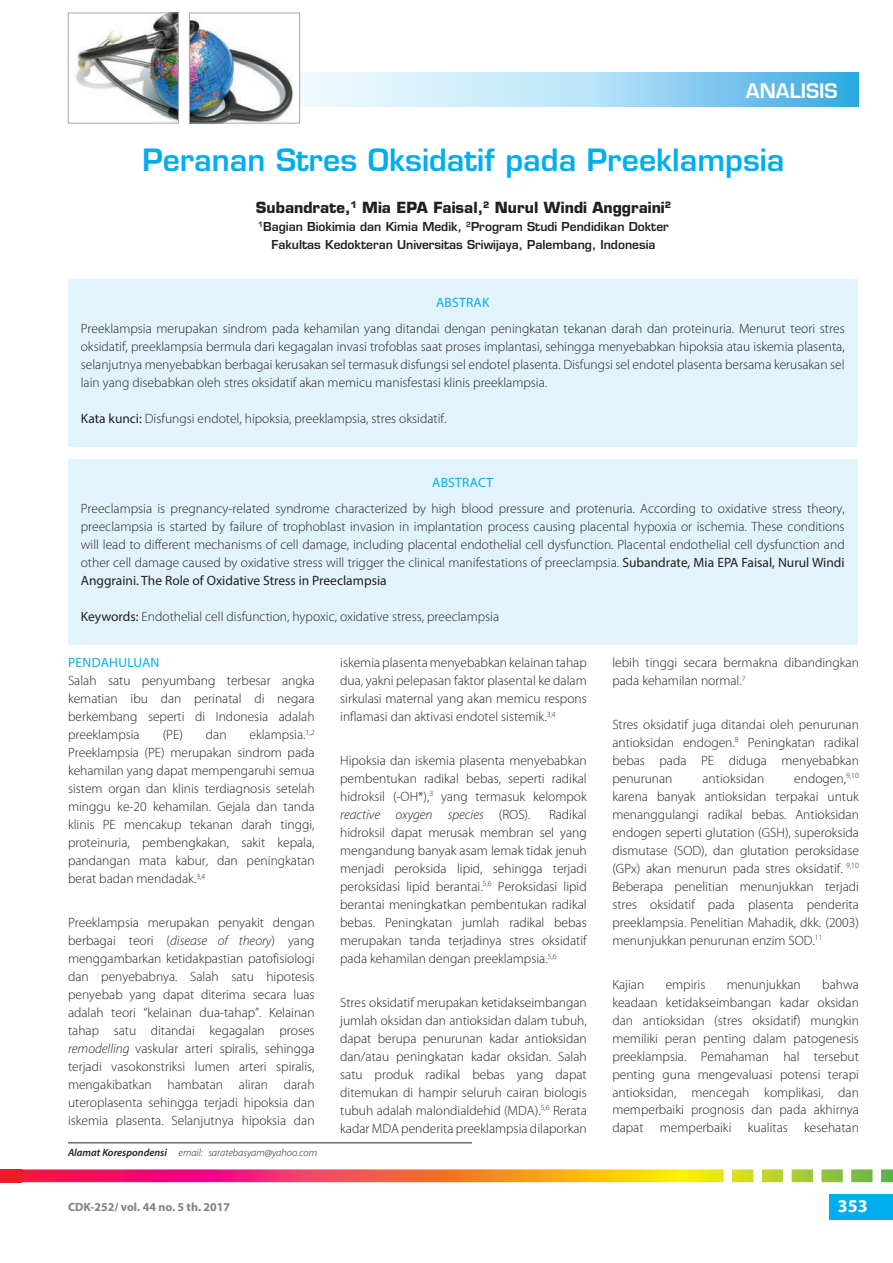
<style>
.page{position:relative;width:893px;height:1263px;background:#fff}
.page>*{position:absolute;margin:0;border:0;box-sizing:border-box;transform-origin:0 0}
.t1{font:600 30px "Eurostile LT Std";color:#00aeef}
.t2{font:600 19.5px "Eurostile LT Std";color:#fff}
.t3{font:700 18px "Myriad Pro";color:#fff}
.t4{font:700 15px "Eurostile LT Std";color:#231f20}
.t5{font:300 13.5px/18px "Myriad Pro";color:#231f20;text-align:justify}
.t6{font:13.5px "Myriad Pro";letter-spacing:.02em;color:#00aeef}
.t7{font:600 12px/18px "Eurostile LT Std";color:#231f20;text-align:center}
.t8{font:700 12px "Myriad Pro";color:#808285}
.t9{font:italic 600 10.5px "Myriad Pro";color:#231f20}
.t10{font:italic 300 10.5px "Myriad Pro";color:#231f20}
.s1{font-weight:400}
.s2{font-style:italic}
.s3{font-weight:300}
</style>
<div class="page">
<svg style="left:300px;top:72px;width:559px;height:35px;background:#a8dbf4"></svg>
<img style="left:76px;top:15px;width:101px;height:106px">
<div style="left:68px;top:13px;width:111px;height:110px;border:1px solid #a8a9ad"></div>
<img style="left:191px;top:19px;width:102px;height:102px">
<div style="left:189px;top:13px;width:111px;height:110px;border:1px solid #a8a9ad"></div>
<div style="left:829px;top:1194px;width:64px;height:26px;background:#00aeef"></div>
<svg style="left:21px;top:1169px;width:872px;height:13px;background:#e87f51"></svg>
<div style="left:0;top:1169px;width:21px;height:13px;background:#ee1b2b"></div>
<hr style="left:68px;top:1142px;width:404px;height:1px;background:#231f20">
<div style="left:68px;top:279px;width:789px;height:168px;background:#e1f4fc"></div>
<div style="left:68px;top:460px;width:789px;height:185px;background:#e1f4fc"></div>
<h2 class="t2" style="left:746px;top:79px;width:93px">ANALISIS</h2>
<h1 class="t1" style="left:142px;top:142px;width:644px">Peranan Stres Oksidatif pada Preeklampsia</h1>
<p class="t4" style="left:256px;top:198px;width:417px">Subandrate,<sup>1</sup> Mia EPA Faisal,<sup>2</sup> Nurul Windi Anggraini<sup>2</sup></p>
<p class="t7" style="left:258px;top:217px;width:412px"><sup>1</sup>Bagian Biokimia dan Kimia Medik, <sup>2</sup>Program Studi Pendidikan Dokter<br>Fakultas Kedokteran Universitas Sriwijaya, Palembang, Indonesia</p>
<p class="t6" style="left:436px;top:294px;width:55px">ABSTRAK</p>
<p class="t5" style="left:81px;top:320px;width:765px">Preeklampsia merupakan sindrom pada kehamilan yang ditandai dengan peningkatan tekanan darah dan proteinuria. Menurut teori stres oksidatif, preeklampsia bermula dari kegagalan invasi trofoblas saat proses implantasi, sehingga menyebabkan hipoksia atau iskemia plasenta, selanjutnya menyebabkan berbagai kerusakan sel termasuk disfungsi sel endotel plasenta. Disfungsi sel endotel plasenta bersama kerusakan sel lain yang disebabkan oleh stres oksidatif akan memicu manisfestasi klinis preeklampsia.</p>
<p class="t5" style="left:81px;top:410px;width:367px"><span class="s1">Kata kunci:</span> Disfungsi endotel, hipoksia, preeklampsia, stres oksidatif.</p>
<p class="t6" style="left:432px;top:474px;width:63px">ABSTRACT</p>
<p class="t5" style="left:81px;top:500px;width:765px">Preeclampsia is pregnancy-related syndrome characterized by high blood pressure and protenuria. According to oxidative stress theory, preeclampsia is started by failure of trophoblast invasion in implantation process causing placental hypoxia or ischemia. These conditions will lead to different mechanisms of cell damage, including placental endothelial cell dysfunction. Placental endothelial cell dysfunction and other cell damage caused by oxidative stress will trigger the clinical manifestations of preeclampsia. <span class="s1">Subandrate, Mia EPA Faisal, Nurul Windi Anggraini. The Role of Oxidative Stress in Preeclampsia</span></p>
<p class="t5" style="left:81px;top:608px;width:420px"><span class="s1">Keywords:</span> Endothelial cell disfunction, hypoxic, oxidative stress, preeclampsia</p>
<p class="t6" style="left:68px;top:654px;width:93px">PENDAHULUAN</p>
<p class="t5" style="left:68px;top:672px;width:248px">Salah satu penyumbang terbesar angka kematian ibu dan perinatal di negara berkembang seperti di Indonesia adalah preeklampsia</p>
<p class="t5" style="left:340px;top:654px;width:248px">iskemia plasenta menyebabkan kelainan tahap dua, yakni pelepasan faktor plasental ke dalam sirkulasi maternal yang akan memicu respons inflamasi dan aktivasi endotel sistemik.<sup>3,4</sup></p>
<p class="t5" style="left:340px;top:752px;width:248px">Hipoksia dan iskemia plasenta menyebabkan pembentukan radikal bebas, seperti radikal hidroksil (-OH*),<sup>3</sup> yang termasuk kelompok <span class="s2">reactive oxygen species</span> (ROS).</p>
<p class="t5" style="left:612px;top:654px;width:248px">lebih tinggi secara bermakna dibandingkan pada kehamilan normal.<sup>7</sup></p>
<p class="t5" style="left:612px;top:716px;width:248px">Stres oksidatif juga ditandai oleh penurunan antioksidan endogen.<sup>8</sup> Peningkatan radikal bebas pada PE diduga menyebabkan penurunan</p>
<p class="t5" style="left:68px;top:726px;width:248px;text-indent:181px">eklampsia.<sup>1,2<br></sup>Preeklampsia (PE) merupakan sindrom pada kehamilan yang dapat mempengaruhi semua sistem organ dan klinis terdiagnosis setelah minggu ke-20 kehamilan. Gejala dan tanda klinis PE mencakup tekanan darah tinggi, proteinuria, pembengkakan, sakit kepala, pandangan mata kabur, dan peningkatan berat badan mendadak.<sup>3,4</sup></p>
<p class="t5" style="left:68px;top:914px;width:248px">Preeklampsia merupakan penyakit dengan berbagai teori (<span class="s2">disease of theory</span>) yang menggambarkan ketidakpastian patofisiologi dan penyebabnya. Salah satu hipotesis penyebab yang dapat diterima secara luas adalah teori “kelainan dua-tahap”. Kelainan tahap satu ditandai kegagalan proses <span class="s2">remodelling</span> vaskular arteri spiralis, sehingga terjadi vasokonstriksi lumen arteri spiralis, mengakibatkan hambatan aliran darah uteroplasenta sehingga terjadi hipoksia dan iskemia plasenta. Selanjutnya hipoksia dan</p>
<p class="t5" style="left:163px;top:726px;width:22px">(PE)</p>
<p class="t5" style="left:206px;top:726px;width:22px">dan</p>
<p class="t5" style="left:612px;top:770px;width:248px;text-indent:182px">endogen,<sup>9,10 </sup>karena banyak antioksidan terpakai untuk menanggulangi radikal bebas. Antioksidan endogen seperti glutation (GSH), superoksida dismutase (SOD), dan glutation peroksidase (GPx) akan menurun pada stres oksidatif. <sup>9,10<br></sup>Beberapa penelitian menunjukkan terjadi stres oksidatif pada plasenta penderita preeklampsia. Penelitian Mahadik, dkk. (2003) menunjukkan penurunan enzim SOD.<sup>11</sup></p>
<p class="t5" style="left:612px;top:975px;width:33px">Kajian</p>
<p class="t5" style="left:666px;top:975px;width:41px">empiris</p>
<p class="t5" style="left:727px;top:975px;width:76px">menunjukkan</p>
<p class="t5" style="left:702px;top:770px;width:63px">antioksidan</p>
<p class="t5" style="left:340px;top:806px;width:248px;text-indent:209px">Radikal hidroksil dapat merusak membran sel yang mengandung banyak asam lemak tidak jenuh menjadi peroksida lipid, sehingga terjadi peroksidasi lipid berantai.<sup>5,6</sup> Peroksidasi lipid berantai meningkatkan pembentukan radikal bebas. Peningkatan jumlah radikal bebas merupakan tanda terjadinya stres oksidatif pada kehamilan dengan preeklampsia.<sup>5,6</sup></p>
<p class="t5" style="left:340px;top:993px;width:248px">Stres oksidatif merupakan ketidakseimbangan jumlah oksidan dan antioksidan dalam tubuh, dapat berupa penurunan kadar antioksidan dan/atau peningkatan kadar oksidan. Salah satu produk radikal bebas yang dapat ditemukan di hampir seluruh cairan biologis tubuh adalah malondialdehid (MDA).<sup>5,6</sup> Rerata kadar MDA penderita preeklampsia dilaporkan</p>
<p class="t5" style="left:612px;top:975px;width:248px;text-indent:210px">bahwa keadaan ketidakseimbangan kadar oksidan dan antioksidan (stres oksidatif) mungkin memiliki peran penting dalam patogenesis preeklampsia. Pemahaman hal tersebut penting guna mengevaluasi potensi terapi antioksidan, mencegah komplikasi, dan memperbaiki prognosis dan pada akhirnya dapat memperbaiki kualitas kesehatan</p>
<p class="t9" style="left:68px;top:1145px;width:136px">Alamat Korespondensi <span class="s3">email:</span></p>
<p class="t10" style="left:208px;top:1146px;width:110px">saratebasyam@yahoo.com</p>
<p class="t8" style="left:68px;top:1199px;width:164px">CDK-252/ vol. 44 no. 5 th. 2017</p>
<h3 class="t3" style="left:838px;top:1194px;width:31px">353</h3>
</div>
